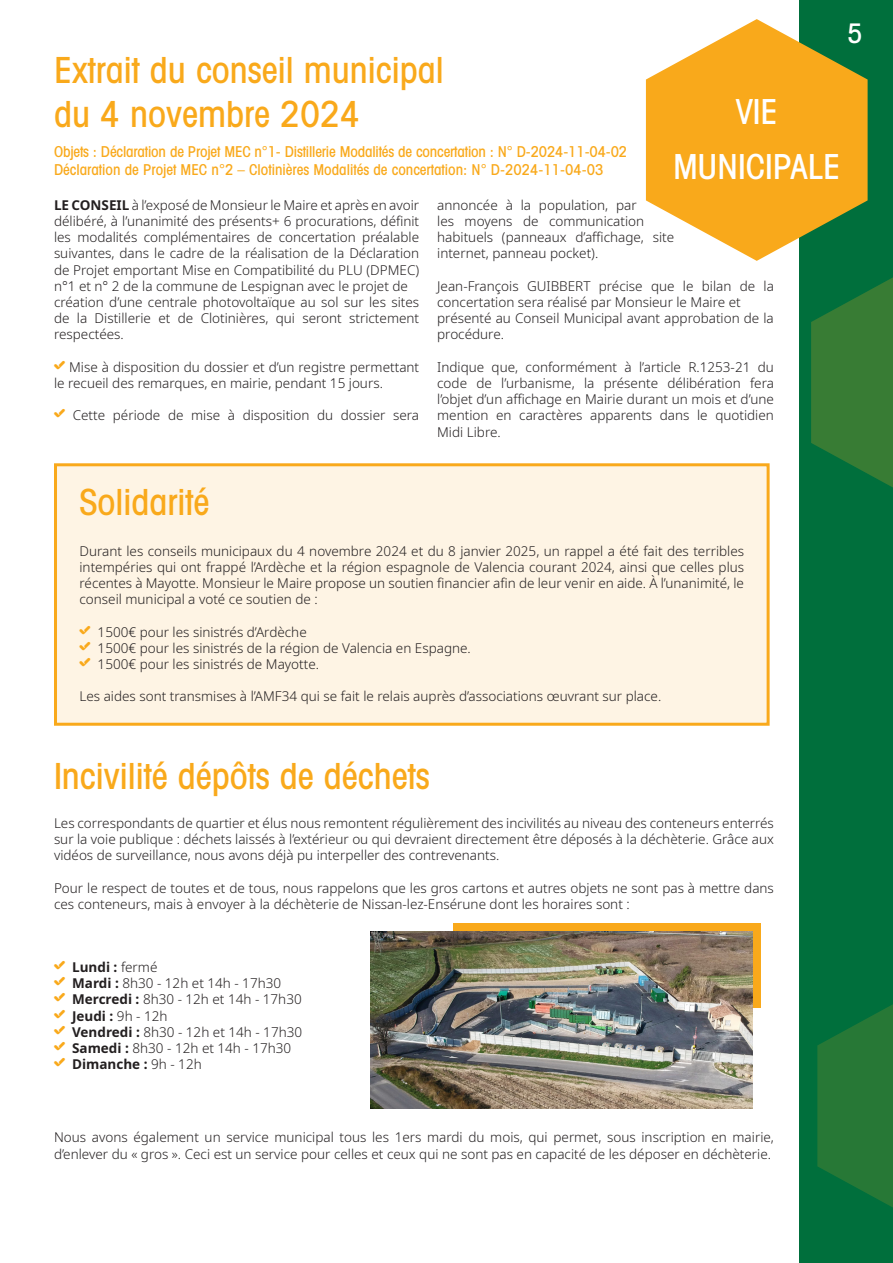
<style>
.page{position:relative;width:893px;height:1263px;background:#fff}
.page>*{position:absolute;margin:0;border:0;box-sizing:border-box;transform-origin:0 0}
.t1{font:500 condensed 36px/43.2px "Avant Garde";color:#f9a91b}
.t2{font:500 condensed 34.5px/55.2px "Avant Garde";color:#fff;text-align:center}
.t3{font:500 condensed 27px "Avant Garde";color:#fff}
.t4{font:500 condensed 15px/18px "Avant Garde";letter-spacing:-.01em;color:#f9a91b}
.t5{font:300 13.5px/16.2px "Noto Sans";color:#231f20}
.s1{font-weight:700}
.s2{font-family:"Breezi Icon Set";font-weight:400;color:#f9a91b}
</style>
<div class="page">
<div style="left:799px;top:0;width:94px;height:1263px;background:#006f3c"></div>
<svg style="left:646px;top:19px;width:222px;height:242px;fill:#f9a91b"></svg>
<svg style="left:811px;top:277px;width:82px;height:211px"></svg>
<svg style="left:817px;top:1004px;width:76px;height:204px"></svg>
<div style="left:54px;top:463px;width:716px;height:263px;background:#fef4e4;border:3px solid #f9a91b"></div>
<div style="left:453px;top:923px;width:308px;height:85px;background:#f9a91b"></div>
<img style="left:370px;top:931px;width:382px;height:177px">
<h1 class="t1" style="left:54px;top:48px;width:391px">Extrait du conseil municipal du 4 novembre 2024</h1>
<p class="t4" style="left:54px;top:142px;width:575px">Objets : Déclaration de Projet MEC n°1- Distillerie Modalités de concertation : N° D-2024-11-04-02<br>Déclaration de Projet MEC n°2 – Clotinières Modalités de concertation: N° D-2024-11-04-03</p>
<h2 class="t2" style="left:673px;top:84px;width:169px">VIE<br>MUNICIPALE</h2>
<p class="t5" style="left:54px;top:196px;width:367px"><span class="s1">LE CONSEIL</span> à l’exposé de Monsieur le Maire et après en avoir délibéré, à l’unanimité des présents+ 6 procurations, définit les modalités complémentaires de concertation préalable suivantes, dans le cadre de la réalisation de la Déclaration de Projet emportant Mise en Compatibilité du PLU (DPMEC) n°1 et n° 2 de la commune de Lespignan avec le projet de création d’une centrale photovoltaïque au sol sur les sites de la Distillerie et de Clotinières, qui seront strictement respectées.</p>
<p class="t5" style="left:54px;top:358px;width:367px"><span class="s2">X</span> Mise à disposition du dossier et d’un registre permettant le recueil des remarques, en mairie, pendant 15 jours.</p>
<p class="t5" style="left:54px;top:407px;width:367px"><span class="s2">X</span> Cette période de mise à disposition du dossier sera</p>
<p class="t5" style="left:437px;top:196px;width:239px">annoncée à la population, par<br>les moyens de communication habituels (panneaux d’affichage, site internet, panneau pocket).</p>
<p class="t5" style="left:437px;top:277px;width:338px">Jean-François GUIBBERT précise que le bilan de la concertation sera réalisé par Monsieur le Maire et présenté au Conseil Municipal avant approbation de la procédure.</p>
<p class="t5" style="left:437px;top:358px;width:338px;text-align:justify">Indique que, conformément à l’article R.1253-21 du code de l’urbanisme, la présente délibération fera l’objet d’un affichage en Mairie durant un mois et d’une mention en caractères apparents dans le quotidien Midi Libre.</p>
<h3 class="t3" style="left:847px;top:16px;width:17px">5</h3>
<h1 class="t1" style="left:80px;top:480px;width:131px">Solidarité</h1>
<p class="t5" style="left:80px;top:542px;width:666px;text-align:justify">Durant les conseils municipaux du 4 novembre 2024 et du 8 janvier 2025, un rappel a été fait des terribles intempéries qui ont frappé l’Ardèche et la région espagnole de Valencia courant 2024, ainsi que celles plus récentes à Mayotte. Monsieur le Maire propose un soutien financier afin de leur venir en aide. À l’unanimité, le conseil municipal a voté ce soutien de :</p>
<p class="t5" style="left:80px;top:623px;width:393px"><span class="s2">X</span> 1500€ pour les sinistrés d’Ardèche<br><span class="s2">X</span> 1500€ pour les sinistrés de la région de Valencia en Espagne.<br><span class="s2">X</span> 1500€ pour les sinistrés de Mayotte.</p>
<p class="t5" style="left:80px;top:688px;width:583px">Les aides sont transmises à l’AMF34 qui se fait le relais auprès d’associations œuvrant sur place.</p>
<h1 class="t1" style="left:54px;top:754px;width:377px">Incivilité dépôts de déchets</h1>
<p class="t5" style="left:54px;top:815px;width:721px;text-align:justify">Les correspondants de quartier et élus nous remontent régulièrement des incivilités au niveau des conteneurs enterrés sur la voie publique : déchets laissés à l’extérieur ou qui devraient directement être déposés à la déchèterie. Grâce aux vidéos de surveillance, nous avons déjà pu interpeller des contrevenants.</p>
<p class="t5" style="left:54px;top:879px;width:721px">Pour le respect de toutes et de tous, nous rappelons que les gros cartons et autres objets ne sont pas à mettre dans ces conteneurs, mais à envoyer à la déchèterie de Nissan-lez-Ensérune dont les horaires sont :</p>
<p class="t5" style="left:54px;top:958px;width:250px"><span class="s2">X</span> <span class="s1">Lundi :</span> fermé<br><span class="s2">X</span> <span class="s1">Mardi :</span> 8h30 - 12h et 14h - 17h30<br><span class="s2">X</span> <span class="s1">Mercredi :</span> 8h30 - 12h et 14h - 17h30<br><span class="s2">X</span> <span class="s1">Jeudi :</span> 9h - 12h<br><span class="s2">X</span> <span class="s1">Vendredi :</span> 8h30 - 12h et 14h - 17h30<br><span class="s2">X</span> <span class="s1">Samedi :</span> 8h30 - 12h et 14h - 17h30<br><span class="s2">X</span> <span class="s1">Dimanche :</span> 9h - 12h</p>
<p class="t5" style="left:54px;top:1129px;width:721px">Nous avons également un service municipal tous les 1ers mardi du mois, qui permet, sous inscription en mairie, d’enlever du « gros ». Ceci est un service pour celles et ceux qui ne sont pas en capacité de les déposer en déchèterie.</p>
</div>
